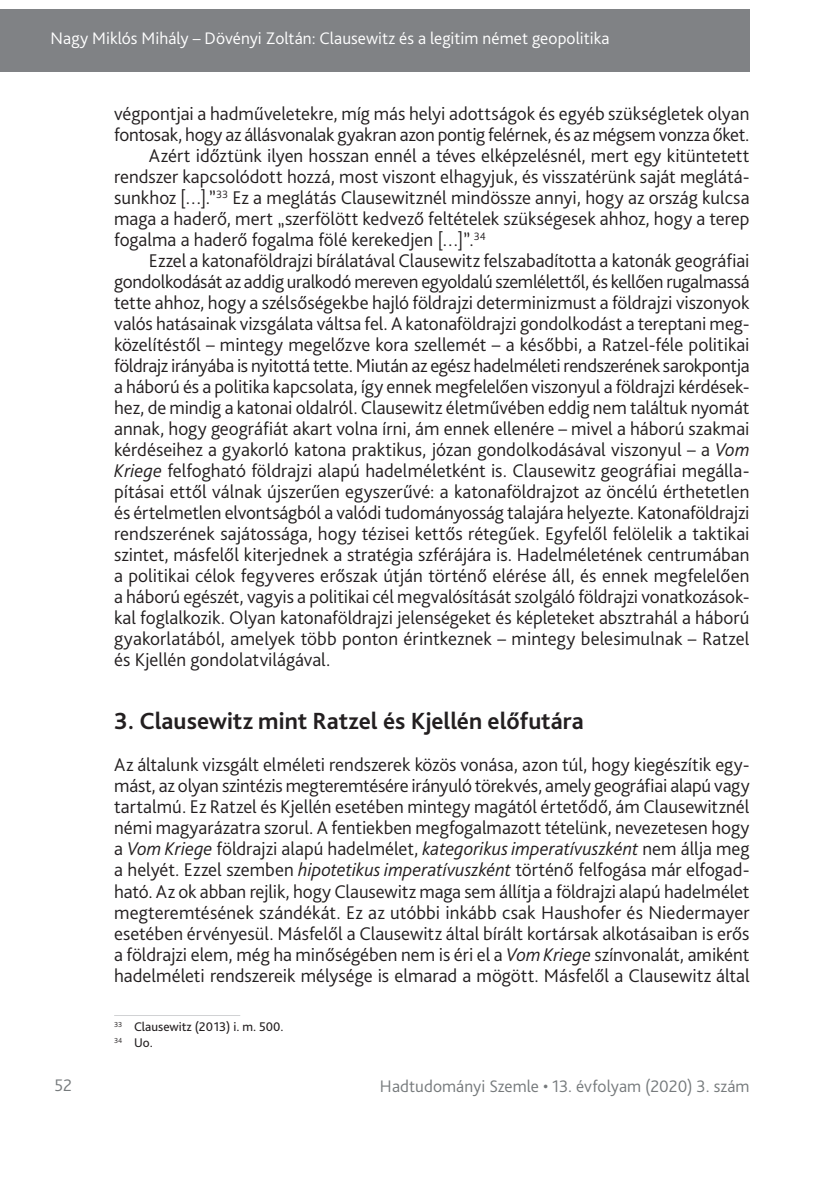
<style>
.page{position:relative;width:834px;height:1181px;background:#fff}
.page>*{position:absolute;margin:0;border:0;box-sizing:border-box;transform-origin:0 0}
.t1{font:700 24.5px "Bliss Pro";color:#231f20}
.t2{font:300 19.25px/21px "Bliss Pro";color:#231f20;text-align:justify}
.t3{font:300 17.5px "Bliss Pro";letter-spacing:.005em;color:#fff}
.t4{font:300 17.5px "Bliss Pro";letter-spacing:.005em;color:#767a7c}
.t5{font:13.12px/15.8px "Bliss Pro";color:#231f20}
.s1{font-style:italic}
</style>
<div class="page">
<div style="left:0;top:9px;width:749px;height:63px;background:#808285"></div>
<hr style="left:114px;top:1015px;width:126px;height:1px;background:#d1d2d4">
<p class="t3" style="left:51px;top:27px;width:560px">Nagy Miklós Mihály – Dövényi Zoltán: Clausewitz és a legitim német geopolitika</p>
<p class="t2" style="left:114px;top:103px;width:636px">végpontjai a hadműveletekre, míg más helyi adottságok és egyéb szükségletek olyan</p>
<p class="t2" style="left:114px;top:124px;width:636px">fontosak, hogy az állásvonalak gyakran azon pontig felérnek, és az mégsem vonzza őket.</p>
<p class="t2" style="left:149px;top:145px;width:602px">Azért időztünk ilyen hosszan ennél a téves elképzelésnél, mert egy kitüntetett</p>
<p class="t2" style="left:114px;top:166px;width:636px">rendszer kapcsolódott hozzá, most viszont elhagyjuk, és visszatérünk saját meglátá-</p>
<p class="t2" style="left:114px;top:187px;width:636px">sunkhoz […].”<sup>33</sup> Ez a meglátás Clausewitznél mindössze annyi, hogy az ország kulcsa</p>
<p class="t2" style="left:114px;top:208px;width:636px">maga a haderő, mert „szerfölött kedvező feltételek szükségesek ahhoz, hogy a terep</p>
<p class="t2" style="left:114px;top:229px;width:373px">fogalma a haderő fogalma fölé kerekedjen […]”.<sup>34</sup></p>
<p class="t2" style="left:149px;top:250px;width:602px">Ezzel a katonaföldrajzi bírálatával Clausewitz felszabadította a katonák geográfiai</p>
<p class="t2" style="left:114px;top:271px;width:636px">gondolkodását az addig uralkodó mereven egyoldalú szemlélettől, és kellően rugalmassá</p>
<p class="t2" style="left:114px;top:292px;width:637px">tette ahhoz, hogy a szélsőségekbe hajló földrajzi determinizmust a földrajzi viszonyok</p>
<p class="t2" style="left:114px;top:313px;width:636px">valós hatásainak vizsgálata váltsa fel. A katonaföldrajzi gondolkodást a tereptani meg-</p>
<p class="t2" style="left:114px;top:334px;width:636px">közelítéstől – mintegy megelőzve kora szellemét – a későbbi, a Ratzel-féle politikai</p>
<p class="t2" style="left:114px;top:355px;width:637px">földrajz irányába is nyitottá tette. Miután az egész hadelméleti rendszerének sarokpontja</p>
<p class="t2" style="left:114px;top:376px;width:636px">a háború és a politika kapcsolata, így ennek megfelelően viszonyul a földrajzi kérdések-</p>
<p class="t2" style="left:114px;top:397px;width:636px">hez, de mindig a katonai oldalról. Clausewitz életművében eddig nem találtuk nyomát</p>
<p class="t2" style="left:114px;top:418px;width:636px">annak, hogy geográfiát akart volna írni, ám ennek ellenére – mivel a háború szakmai</p>
<p class="t2" style="left:114px;top:439px;width:636px">kérdéseihez a gyakorló katona praktikus, józan gondolkodásával viszonyul – a <span class="s1">Vom</span></p>
<p class="t2" style="left:114px;top:460px;width:636px"><span class="s1">Kriege</span> felfogható földrajzi alapú hadelméletként is. Clausewitz geográfiai megálla-</p>
<p class="t2" style="left:114px;top:481px;width:636px">pításai ettől válnak újszerűen egyszerűvé: a katonaföldrajzot az öncélú érthetetlen</p>
<p class="t2" style="left:114px;top:502px;width:636px">és értelmetlen elvontságból a valódi tudományosság talajára helyezte. Katonaföldrajzi</p>
<p class="t2" style="left:114px;top:523px;width:637px">rendszerének sajátossága, hogy tézisei kettős rétegűek. Egyfelől felölelik a taktikai</p>
<p class="t2" style="left:114px;top:544px;width:636px">szintet, másfelől kiterjednek a stratégia szférájára is. Hadelméletének centrumában</p>
<p class="t2" style="left:114px;top:565px;width:636px">a politikai célok fegyveres erőszak útján történő elérése áll, és ennek megfelelően</p>
<p class="t2" style="left:114px;top:586px;width:636px">a háború egészét, vagyis a politikai cél megvalósítását szolgáló földrajzi vonatkozások-</p>
<p class="t2" style="left:114px;top:607px;width:636px">kal foglalkozik. Olyan katonaföldrajzi jelenségeket és képleteket absztrahál a háború</p>
<p class="t2" style="left:114px;top:628px;width:637px">gyakorlatából, amelyek több ponton érintkeznek – mintegy belesimulnak – Ratzel</p>
<p class="t2" style="left:114px;top:649px;width:218px">és Kjellén gondolatvilágával.</p>
<p class="t1" style="left:114px;top:706px;width:471px">3. Clausewitz mint Ratzel és Kjellén előfutára</p>
<p class="t2" style="left:114px;top:754px;width:637px">Az általunk vizsgált elméleti rendszerek közös vonása, azon túl, hogy kiegészítik egy&shy;mást, az olyan szintézis megteremtésére irányuló törekvés, amely geográfiai alapú vagy tartalmú. Ez Ratzel és Kjellén esetében mintegy magától értetődő, ám Clausewitznél némi magyarázatra szorul. A fentiekben megfogalmazott tételünk, nevezetesen hogy a <span class="s1">Vom Kriege</span> földrajzi alapú hadelmélet, <span class="s1">kategorikus imperatívuszként</span> nem állja meg a helyét. Ezzel szemben <span class="s1">hipotetikus imperatívuszként</span> történő felfogása már elfogad&shy;ható. Az ok abban rejlik, hogy Clausewitz maga sem állítja a földrajzi alapú hadelmélet megteremtésének szándékát. Ez az utóbbi inkább csak Haushofer és Niedermayer esetében érvényesül. Másfelől a Clausewitz által bírált kortársak alkotásaiban is erős a földrajzi elem, még ha minőségében nem is éri el a <span class="s1">Vom Kriege</span> színvonalát, amiként hadelméleti rendszereik mélysége is elmarad a mögött. Másfelől a Clausewitz által</p>
<p class="t5" style="left:114px;top:1018px;width:171px"><sup>33</sup> Clausewitz (2013) i. m. 500.<br><sup>34</sup> Uo.</p>
<p class="t4" style="left:54px;top:1074px;width:19px">52</p>
<p class="t4" style="left:380px;top:1075px;width:371px">Hadtudományi Szemle • 13. évfolyam (2020) 3. szám</p>
</div>
